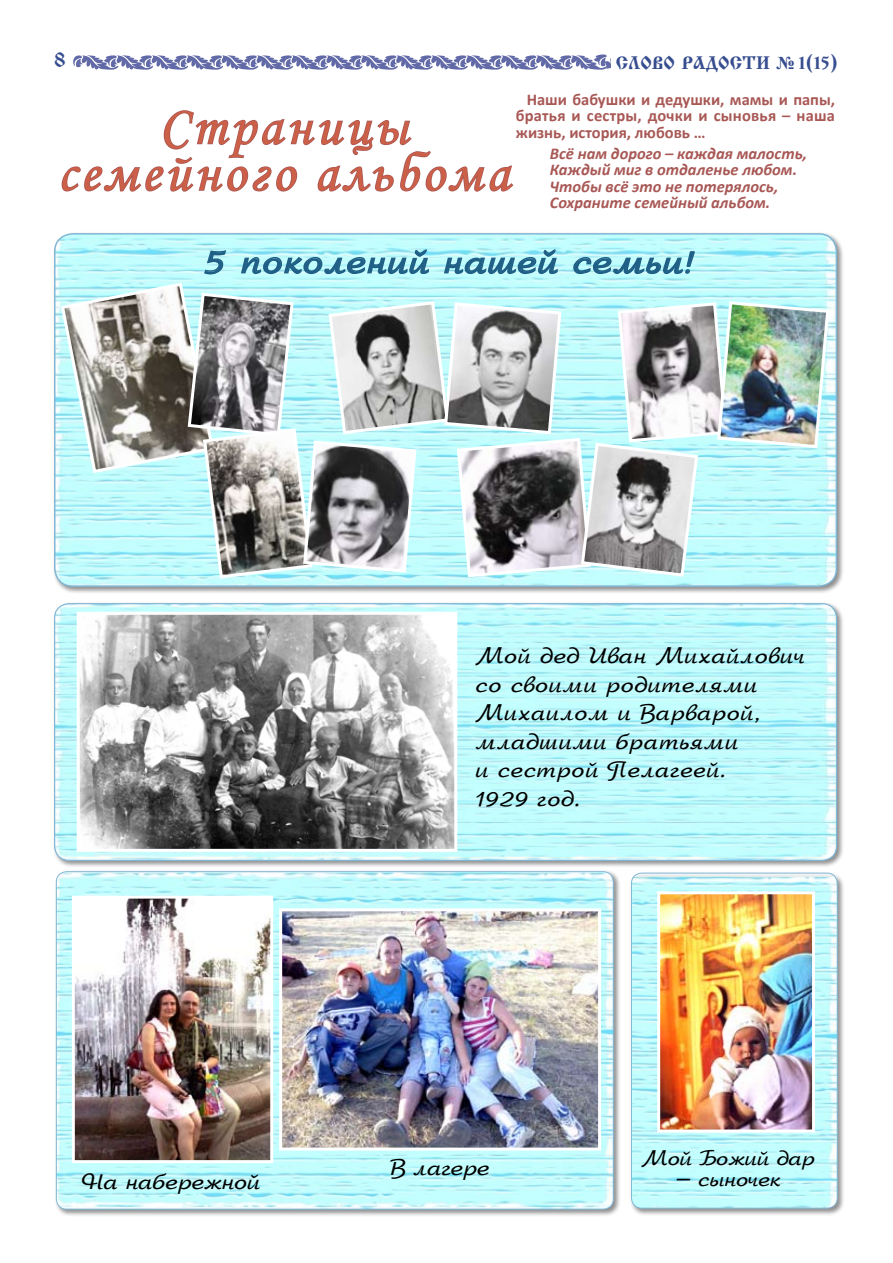
<style>
.page{position:relative;width:893px;height:1263px;background:#fff}
.page>*{position:absolute;margin:0;border:0;box-sizing:border-box;transform-origin:0 0}
.t1{font:55.5px/46.5px "Monotype Corsiva";letter-spacing:.07em;color:#cc5f47;text-align:center}
.t2{font:34.5px "Arbat Di";letter-spacing:.04em;color:#216086}
.t3{font:22.5px/28.5px "Arbat Di";letter-spacing:.03em;color:#000}
.t4{font:22.5px "Arbat Di";color:#000}
.t5{font:21px "Arbat Di";color:#000}
.t6{font:21px "Izhitsa Cyrillic";color:#364d8f}
.t7{font:18px "Izhitsa Cyrillic";color:#364d8f}
.t8{font:italic 700 16.5px/16.5px "Calibri";color:#a85855}
.t9{font:700 16.5px/16.5px "Calibri";color:#a85855;text-align:justify}
.s1{font-family:"Times New Roman";font-weight:700}
</style>
<div class="page">
<div style="left:52px;top:231px;width:795px;height:366px;background:#000;opacity:.75"></div>
<img style="left:55px;top:234px;width:781px;height:352px">
<div style="left:54px;top:233px;width:783px;height:354px;border:2px solid #2b85ba;border-radius:18px"></div>
<svg style="left:61px;top:110px;width:453px;height:82px"></svg>
<div style="left:52px;top:601px;width:795px;height:270px;background:#000;opacity:.75"></div>
<img style="left:55px;top:604px;width:781px;height:256px">
<div style="left:54px;top:869px;width:570px;height:350px;background:#000;opacity:.75"></div>
<img style="left:56px;top:872px;width:557px;height:337px">
<div style="left:629px;top:871px;width:219px;height:347px;background:#000;opacity:.75"></div>
<img style="left:631px;top:877px;width:206px;height:331px">
<div style="left:631px;top:873px;width:207px;height:335px;border:1px solid #2b85ba;border-radius:10px"></div>
<img style="left:59px;top:245px;width:772px;height:335px">
<img style="left:81px;top:616px;width:372px;height:232px">
<div style="left:77px;top:612px;width:380px;height:240px;border:3px solid #fff"></div>
<img style="left:283px;top:912px;width:314px;height:234px">
<div style="left:279px;top:908px;width:322px;height:242px;border:3px solid #fff"></div>
<img style="left:661px;top:895px;width:150px;height:233px">
<div style="left:657px;top:891px;width:158px;height:241px;border:3px solid #fff"></div>
<img style="left:76px;top:900px;width:193px;height:259px">
<div style="left:72px;top:896px;width:201px;height:267px;border:3px solid #fff"></div>
<svg style="left:73px;top:54px;width:538px;height:16px"></svg>
<p class="t6" style="left:54px;top:48px;width:13px">8</p>
<p class="t7" style="left:616px;top:52px;width:224px">слово радости <span class="s1">№</span> 1(15)</p>
<p class="t9" style="left:516px;top:90px;width:321px;text-indent:11px">Наши бабушки и дедушки, мамы и папы, братья и сестры, дочки и сыновья – наша жизнь, история, любовь …</p>
<p class="t8" style="left:550px;top:144px;width:259px">Всё нам дорого – каждая малость,<br>Каждый миг в отдаленье любом.<br>Чтобы всё это не потерялось,<br>Сохраните семейный альбом.</p>
<h1 class="t1" style="left:58px;top:103px;width:453px">Страницы семейного альбома</h1>
<h2 class="t2" style="left:204px;top:241px;width:493px">5 поколений нашей семьи!</h2>
<p class="t3" style="left:475px;top:642px;width:331px">Мой дед Иван Михайлович со своими родителями<br>Михаилом и Варварой, младшими братьями<br>и сестрой Пелагеей.<br>1929 год.</p>
<p class="t4" style="left:82px;top:1168px;width:180px">На набережной</p>
<p class="t3" style="left:391px;top:1153px;width:100px">В лагере</p>
<p class="t5" style="left:642px;top:1146px;width:175px">Мой Божий дар</p>
<p class="t5" style="left:676px;top:1167px;width:106px">– сыночек</p>
</div>
